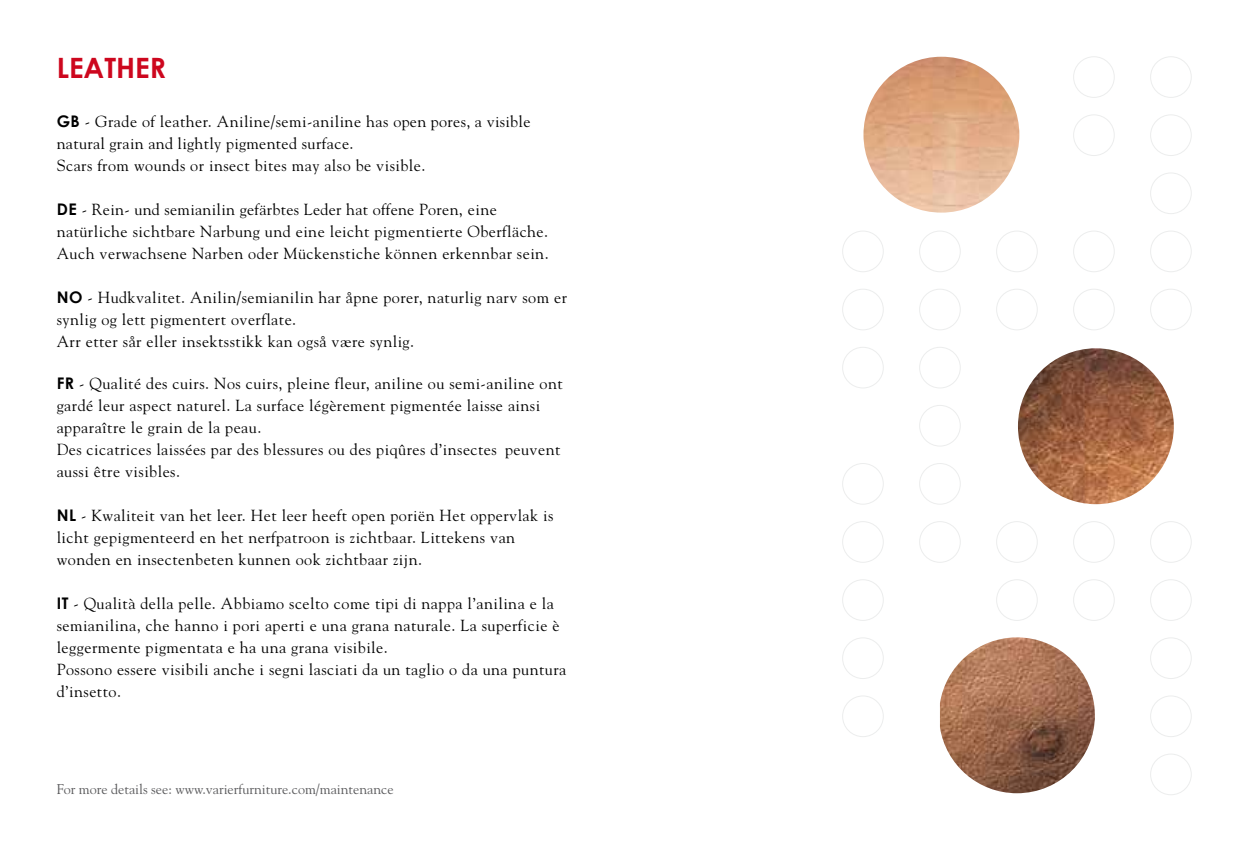
<style>
.page{position:relative;width:1248px;height:851px;background:#fff}
.page>*{position:absolute;margin:0;border:0;box-sizing:border-box;transform-origin:0 0}
.t1{font:700 28px "Century Gothic";color:#cd071e}
.t2{font:16px/22px "Goudy";letter-spacing:.03em;color:#000}
.t3{font:14px "Goudy";color:#58585a}
.s1{font-family:"Century Gothic";font-weight:700}
</style>
<div class="page">
<div style="left:842px;top:230px;width:41px;height:42px;border:1px solid #eceded;border-radius:50%"></div>
<div style="left:842px;top:288px;width:41px;height:42px;border:1px solid #eceded;border-radius:50%"></div>
<div style="left:842px;top:347px;width:41px;height:41px;border:1px solid #eceded;border-radius:50%"></div>
<div style="left:1149px;top:521px;width:42px;height:41px;border:1px solid #eceded;border-radius:50%"></div>
<div style="left:1149px;top:579px;width:42px;height:41px;border:1px solid #eceded;border-radius:50%"></div>
<div style="left:842px;top:637px;width:41px;height:42px;border:1px solid #eceded;border-radius:50%"></div>
<div style="left:842px;top:695px;width:41px;height:42px;border:1px solid #eceded;border-radius:50%"></div>
<div style="left:919px;top:230px;width:41px;height:42px;border:1px solid #eceded;border-radius:50%"></div>
<div style="left:919px;top:288px;width:41px;height:42px;border:1px solid #eceded;border-radius:50%"></div>
<div style="left:919px;top:347px;width:41px;height:41px;border:1px solid #eceded;border-radius:50%"></div>
<div style="left:919px;top:405px;width:41px;height:41px;border:1px solid #eceded;border-radius:50%"></div>
<div style="left:842px;top:463px;width:41px;height:41px;border:1px solid #eceded;border-radius:50%"></div>
<div style="left:842px;top:521px;width:41px;height:41px;border:1px solid #eceded;border-radius:50%"></div>
<div style="left:842px;top:579px;width:41px;height:41px;border:1px solid #eceded;border-radius:50%"></div>
<div style="left:996px;top:230px;width:41px;height:42px;border:1px solid #eceded;border-radius:50%"></div>
<div style="left:996px;top:288px;width:41px;height:42px;border:1px solid #eceded;border-radius:50%"></div>
<div style="left:919px;top:463px;width:41px;height:41px;border:1px solid #eceded;border-radius:50%"></div>
<div style="left:919px;top:521px;width:41px;height:41px;border:1px solid #eceded;border-radius:50%"></div>
<div style="left:1072px;top:56px;width:42px;height:42px;border:1px solid #eceded;border-radius:50%"></div>
<div style="left:1072px;top:114px;width:42px;height:42px;border:1px solid #eceded;border-radius:50%"></div>
<div style="left:1072px;top:230px;width:42px;height:42px;border:1px solid #eceded;border-radius:50%"></div>
<div style="left:1072px;top:288px;width:42px;height:42px;border:1px solid #eceded;border-radius:50%"></div>
<div style="left:996px;top:521px;width:41px;height:41px;border:1px solid #eceded;border-radius:50%"></div>
<div style="left:996px;top:579px;width:41px;height:41px;border:1px solid #eceded;border-radius:50%"></div>
<div style="left:1149px;top:56px;width:42px;height:42px;border:1px solid #eceded;border-radius:50%"></div>
<div style="left:1149px;top:114px;width:42px;height:42px;border:1px solid #eceded;border-radius:50%"></div>
<div style="left:1149px;top:172px;width:42px;height:42px;border:1px solid #eceded;border-radius:50%"></div>
<div style="left:1149px;top:230px;width:42px;height:42px;border:1px solid #eceded;border-radius:50%"></div>
<div style="left:1149px;top:288px;width:42px;height:42px;border:1px solid #eceded;border-radius:50%"></div>
<div style="left:1072px;top:521px;width:42px;height:41px;border:1px solid #eceded;border-radius:50%"></div>
<div style="left:1072px;top:579px;width:42px;height:41px;border:1px solid #eceded;border-radius:50%"></div>
<div style="left:1149px;top:637px;width:42px;height:42px;border:1px solid #eceded;border-radius:50%"></div>
<div style="left:1149px;top:695px;width:42px;height:42px;border:1px solid #eceded;border-radius:50%"></div>
<div style="left:1149px;top:753px;width:42px;height:42px;border:1px solid #eceded;border-radius:50%"></div>
<img style="left:863px;top:57px;width:156px;height:155px;border-radius:78px">
<img style="left:1017px;top:348px;width:156px;height:156px;border-radius:78px">
<img style="left:940px;top:637px;width:154px;height:156px">
<h1 class="t1" style="left:57px;top:50px;width:111px">LEATH ER</h1>
<p class="t2" style="left:57px;top:110px;width:475px"><span class="s1">GB</span> - Grade of leather. Aniline/semi-aniline has open pores, a visible natural grain and lightly pigmented surface.<br>Scars from wounds or insect bites may also be visible.</p>
<p class="t2" style="left:57px;top:198px;width:493px"><span class="s1">DE</span> - Rein- und semianilin gefärbtes Leder hat offene Poren, eine natürliche sichtbare Narbung und eine leicht pigmentierte Oberfläche.<br>Auch verwachsene Narben oder Mückenstiche können erkennbar sein.</p>
<p class="t2" style="left:57px;top:286px;width:512px"><span class="s1">NO</span> - Hudkvalitet. Anilin/semianilin har åpne porer, naturlig narv som er synlig og lett pigmentert overflate.<br>Arr etter sår eller insektsstikk kan også være synlig.</p>
<p class="t2" style="left:57px;top:372px;width:507px"><span class="s1">FR</span> - Qualité des cuirs. Nos cuirs, pleine fleur, aniline ou semi-aniline ont gardé leur aspect naturel. La surface légèrement pigmentée laisse ainsi apparaître le grain de la peau.<br>Des cicatrices laissées par des blessures ou des piqûres d’insectes peuvent aussi être visibles.</p>
<p class="t2" style="left:57px;top:504px;width:498px"><span class="s1">NL</span> - Kwaliteit van het leer. Het leer heeft open poriën Het oppervlak is licht gepigmenteerd en het nerfpatroon is zichtbaar. Littekens van wonden en insectenbeten kunnen ook zichtbaar zijn.</p>
<p class="t2" style="left:57px;top:592px;width:511px"><span class="s1">IT</span> - Qualità della pelle. Abbiamo scelto come tipi di nappa l’anilina e la semianilina, che hanno i pori aperti e una grana naturale. La superficie è leggermente pigmentata e ha una grana visibile.<br>Possono essere visibili anche i segni lasciati da un taglio o da una puntura d’insetto.</p>
<p class="t3" style="left:57px;top:780px;width:338px">For more details see: www.varierfurniture.com/maintenance</p>
</div>
